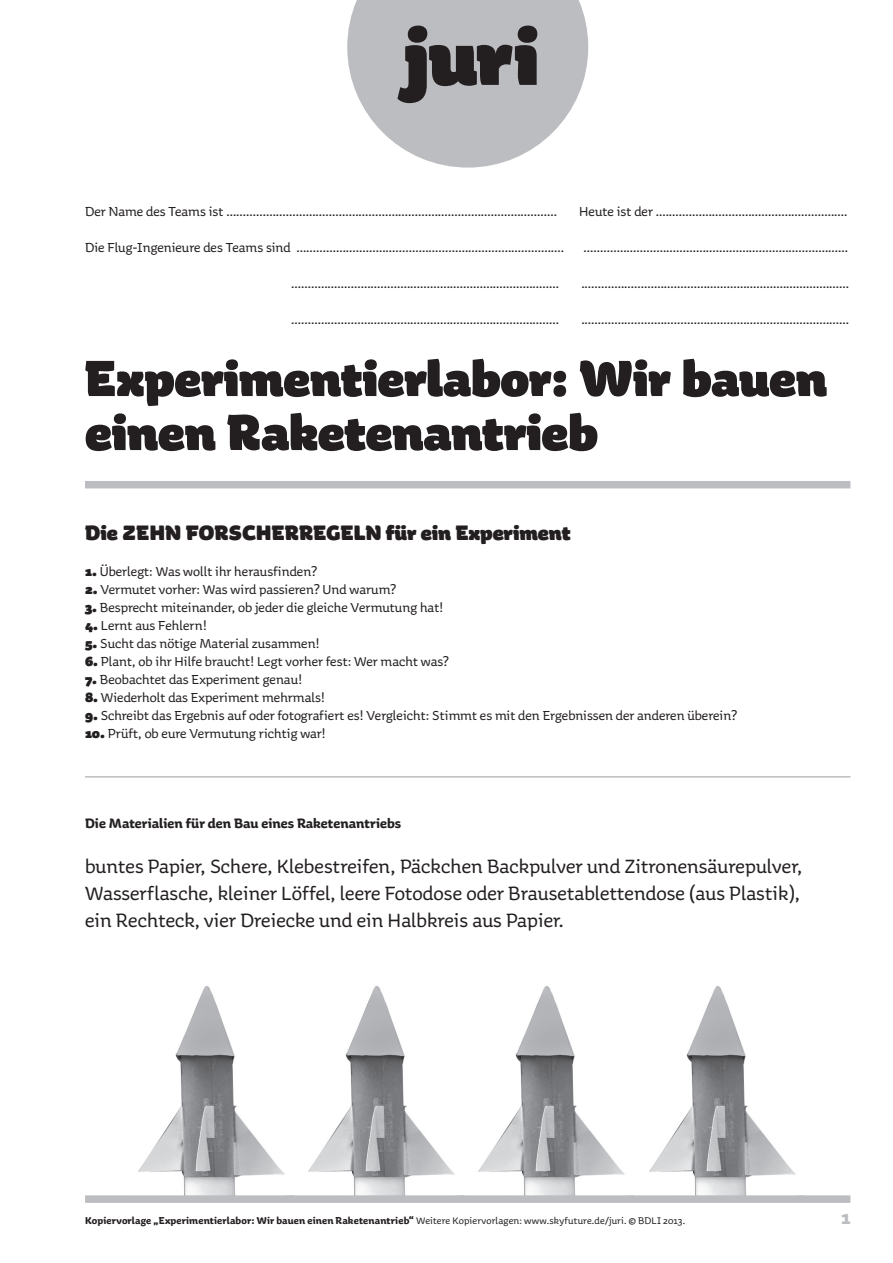
<style>
.page{position:relative;width:893px;height:1263px;background:#fff}
.page>*{position:absolute;margin:0;border:0;box-sizing:border-box;transform-origin:0 0}
.t1{font:900 51px/54px "Aniuk";letter-spacing:-.005em;color:#231f20}
.t2{font:21px/27px "Aniuk";color:#231f20;text-align:justify}
.t3{font:900 21px "Aniuk";color:#231f20}
.t4{font:700 21px "Aniuk";color:#bcbdc0}
.t5{font:14.25px "Aniuk";color:#231f20}
.t6{font:700 14.25px "Aniuk";color:#231f20}
.t7{font:700 10.5px "Aniuk";letter-spacing:.015em;color:#231f20}
.s1{font-weight:900}
.s2{font-weight:400}
</style>
<div class="page">
<img style="left:308px;top:986px;width:147px;height:209px">
<img style="left:138px;top:986px;width:147px;height:209px">
<img style="left:478px;top:986px;width:147px;height:209px">
<div style="left:85px;top:481px;width:765px;height:7px;background:#bcbdc0"></div>
<hr style="left:85px;top:776px;width:765px;height:1px;background:#bcbdc0">
<svg style="left:347px;top:0;width:241px;height:168px"></svg>
<img style="left:649px;top:986px;width:147px;height:209px">
<div style="left:85px;top:1195px;width:765px;height:8px;background:#bcbdc0"></div>
<p class="t5" style="left:85px;top:203px;width:473px">Der Name des Teams ist ....................................................................................................</p>
<p class="t5" style="left:579px;top:203px;width:270px">Heute ist der ..........................................................</p>
<p class="t5" style="left:85px;top:239px;width:481px">Die Flug-Ingenieure des Teams sind .................................................................................</p>
<p class="t5" style="left:584px;top:239px;width:266px">................................................................................</p>
<p class="t5" style="left:291px;top:275px;width:269px">.................................................................................</p>
<p class="t5" style="left:581px;top:275px;width:269px">.................................................................................</p>
<p class="t5" style="left:291px;top:311px;width:269px">.................................................................................</p>
<p class="t5" style="left:581px;top:311px;width:269px">.................................................................................</p>
<h1 class="t1" style="left:85px;top:353px;width:743px">Experimentierlabor: Wir bauen einen Raketenantrieb</h1>
<h2 class="t3" style="left:85px;top:519px;width:487px">Die ZEHN FORSCHERREGELN für ein Experiment</h2>
<p class="t5" style="left:85px;top:563px;width:234px"><span class="s1">1.</span> Überlegt: Was wollt ihr herausfinden?</p>
<p class="t5" style="left:85px;top:581px;width:313px"><span class="s1">2.</span> Vermutet vorher: Was wird passieren? Und warum?</p>
<p class="t5" style="left:85px;top:599px;width:360px"><span class="s1">3.</span> Besprecht miteinander, ob jeder die gleiche Vermutung hat!</p>
<p class="t5" style="left:85px;top:617px;width:124px"><span class="s1">4.</span> Lernt aus Fehlern!</p>
<p class="t5" style="left:85px;top:635px;width:236px"><span class="s1">5.</span> Sucht das nötige Material zusammen!</p>
<p class="t5" style="left:85px;top:653px;width:366px"><span class="s1">6.</span> Plant, ob ihr Hilfe braucht! Legt vorher fest: Wer macht was?</p>
<p class="t5" style="left:85px;top:671px;width:219px"><span class="s1">7.</span> Beobachtet das Experiment genau!</p>
<p class="t5" style="left:85px;top:689px;width:241px"><span class="s1">8.</span> Wiederholt das Experiment mehrmals!</p>
<p class="t5" style="left:85px;top:707px;width:654px"><span class="s1">9.</span> Schreibt das Ergebnis auf oder fotografiert es! Vergleicht: Stimmt es mit den Ergebnissen der anderen überein?</p>
<p class="t5" style="left:85px;top:725px;width:242px"><span class="s1">10.</span> Prüft, ob eure Vermutung richtig war!</p>
<p class="t6" style="left:85px;top:815px;width:318px">Die Materialien für den Bau eines Raketenantriebs</p>
<p class="t2" style="left:85px;top:852px;width:719px">buntes Papier, Schere, Klebestreifen, Päckchen Backpulver und Zitronensäurepulver, Wasserflasche, kleiner Löffel, leere Fotodose oder Brausetablettendose (aus Plastik), ein Rechteck, vier Dreiecke und ein Halbkreis aus Papier.</p>
<p class="t7" style="left:85px;top:1214px;width:602px">Kopiervorlage „Experimentierlabor: Wir bauen einen Raketenantrieb“ <span class="s2">Weitere Kopiervorlagen: www.skyfuture.de/juri. © BDLI 2013.</span></p>
<h2 class="t4" style="left:841px;top:1204px;width:11px">1</h2>
</div>
